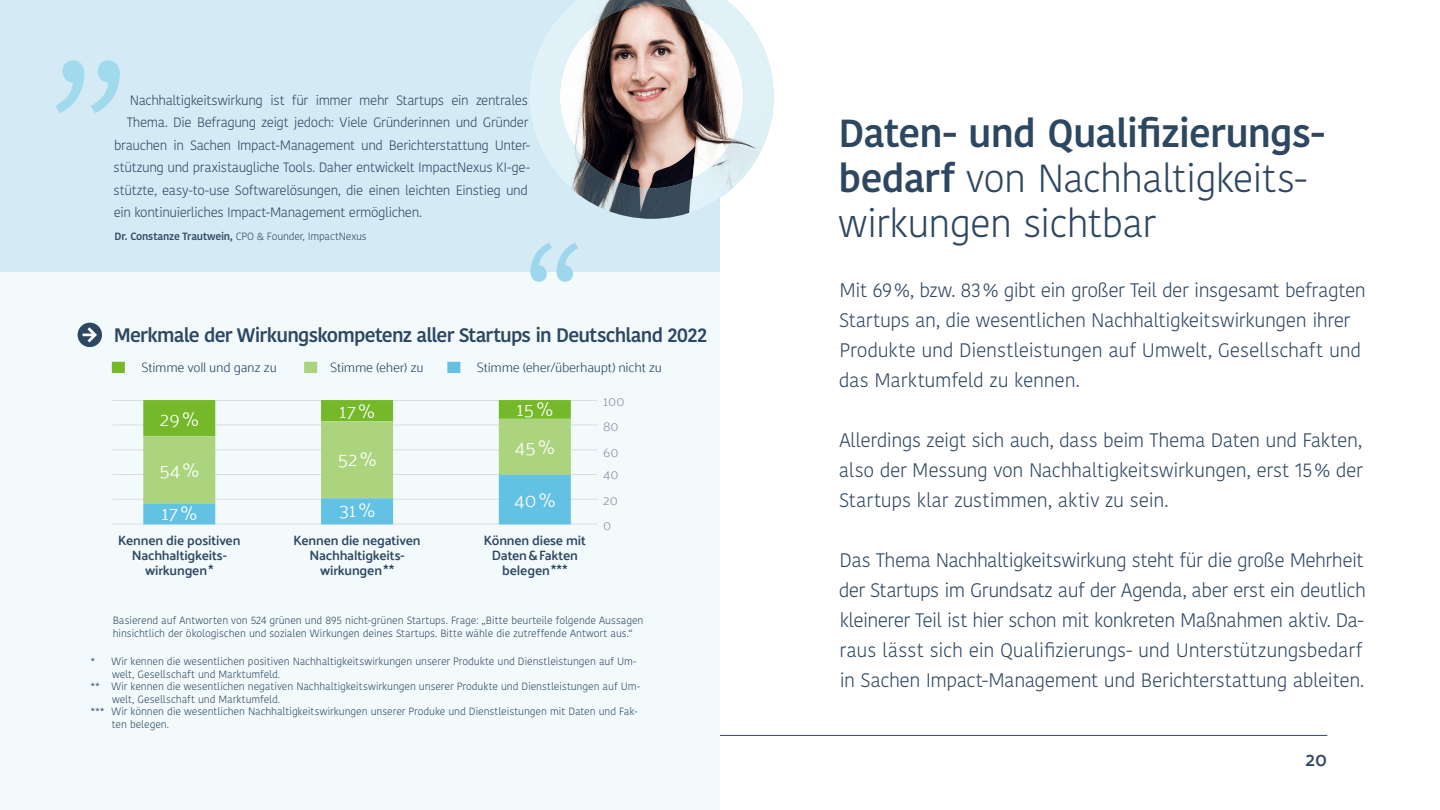
<style>
.page{position:relative;width:1440px;height:810px;background:#fff}
.page>*{position:absolute;margin:0;border:0;box-sizing:border-box;transform-origin:0 0}
.t1{font:100 212.77px "Palanquin";color:#9ed6ed}
.t2{font:300 39px/45px "Kohinoor Bangla";letter-spacing:-.025em;color:#2e4761}
.t3{font:300 19.5px/30px "Kohinoor Bangla";letter-spacing:-.025em;color:#2e4761}
.t4{font:600 19.5px "Kohinoor Bangla";letter-spacing:-.04em;color:#2e4761}
.t5{font:300 19.5px/38.4px "Palanquin";color:#fff}
.t6{font:600 19.5px "Palanquin";color:#2e4761}
.t7{font:300 13.5px "Kohinoor Bangla";letter-spacing:-.03em;color:#2e4761}
.t8{font:600 13.5px/15px "Palanquin";letter-spacing:-.01em;color:#2e4761;text-align:center}
.t9{font:300 13.5px "Palanquin";letter-spacing:-.02em;color:#2e4761}
.t10{font:300 13.5px "Palanquin";color:#8f94a6}
.t11{font:300 10.5px/12.6px "Kohinoor Bangla";letter-spacing:-.01em;color:#2e4761}
.s1{font-weight:600}
</style>
<div class="page">
<div style="left:0;top:0;width:720px;height:810px;background:#f2fafc"></div>
<div style="left:0;top:0;width:720px;height:272px;background:#d4ebf5"></div>
<hr style="left:720px;top:735px;width:607px;height:1px;background:#2e4761">
<div style="left:112px;top:362px;width:13px;height:11px;background:#75b829"></div>
<div style="left:304px;top:362px;width:13px;height:11px;background:#acd47e"></div>
<div style="left:447px;top:362px;width:13px;height:11px;background:#63c2e3"></div>
<svg style="left:78px;top:323px;width:24px;height:24px"></svg>
<img style="left:530px;top:0;width:244px;height:219px">
<hr style="left:113px;top:524px;width:484px;height:1px;background:#d9dde1">
<hr style="left:113px;top:499px;width:484px;height:1px;background:#d9dde1">
<hr style="left:113px;top:474px;width:484px;height:1px;background:#d9dde1">
<hr style="left:113px;top:449px;width:484px;height:1px;background:#d9dde1">
<hr style="left:113px;top:425px;width:484px;height:1px;background:#d9dde1">
<hr style="left:113px;top:400px;width:484px;height:1px;background:#d9dde1">
<div style="left:321px;top:400px;width:72px;height:21px;background:#75b829"></div>
<div style="left:321px;top:421px;width:72px;height:77px;background:#acd47e"></div>
<div style="left:321px;top:498px;width:72px;height:26px;background:#63c2e3"></div>
<div style="left:499px;top:400px;width:72px;height:19px;background:#75b829"></div>
<div style="left:499px;top:419px;width:72px;height:56px;background:#acd47e"></div>
<div style="left:499px;top:475px;width:72px;height:49px;background:#63c2e3"></div>
<div style="left:143px;top:400px;width:72px;height:36px;background:#75b829"></div>
<div style="left:143px;top:436px;width:72px;height:67px;background:#acd47e"></div>
<div style="left:143px;top:503px;width:72px;height:21px;background:#63c2e3"></div>
<svg style="left:55px;top:60px;width:65px;height:53px"></svg>
<p class="t7" style="left:130px;top:90px;width:400px">Nachhaltigkeitswirkung ist für immer mehr Startups ein zentrales</p>
<p class="t7" style="left:127px;top:112px;width:403px">Thema. Die Befragung zeigt jedoch: Viele Gründerinnen und Gründer</p>
<p class="t7" style="left:114px;top:135px;width:417px">brauchen in Sachen Impact-Management und Berichterstattung Unter-</p>
<p class="t7" style="left:114px;top:157px;width:418px">stützung und praxistaugliche Tools. Daher entwickelt ImpactNexus KI-ge-</p>
<p class="t7" style="left:114px;top:180px;width:416px">stützte, easy-to-use Softwarelösungen, die einen leichten Einstieg und</p>
<p class="t7" style="left:114px;top:202px;width:310px">ein kontinuierliches Impact-Management ermöglichen.</p>
<p class="t11" style="left:115px;top:230px;width:254px"><span class="s1">Dr. Constanze Trautwein,</span> CPO &amp; Founder, ImpactNexus</p>
<h1 class="t1" style="left:583px;top:463px;width:60px;rotate:-180deg">„</h1>
<h3 class="t4" style="left:114px;top:319px;width:595px">Merkmale der Wirkungskompetenz aller Startups in Deutschland 2022</h3>
<p class="t9" style="left:142px;top:359px;width:137px">Stimme voll und ganz zu</p>
<p class="t9" style="left:330px;top:359px;width:95px">Stimme (eher) zu</p>
<p class="t9" style="left:477px;top:359px;width:187px">Stimme (eher/überhaupt) nicht zu</p>
<h3 class="t5" style="left:160px;top:400px;width:40px">29%</h3>
<h3 class="t5" style="left:159px;top:449px;width:41px;line-height:42.5px">54%<br>17%</h3>
<h3 class="t5" style="left:339px;top:392px;width:37px">17%</h3>
<h3 class="t5" style="left:338px;top:440px;width:40px">52%</h3>
<h3 class="t5" style="left:339px;top:491px;width:38px">31%</h3>
<h3 class="t5" style="left:515px;top:390px;width:41px">15%<br>45%</h3>
<h3 class="t5" style="left:514px;top:481px;width:43px">40%</h3>
<p class="t8" style="left:118px;top:533px;width:124px">Kennen die positiven<br>Nachhaltigkeits&shy;wirkungen*</p>
<p class="t8" style="left:484px;top:533px;width:104px">Können diese mit<br>Daten&amp;Fakten belegen***</p>
<p class="t8" style="left:293px;top:533px;width:129px">Kennen die negativen<br>Nachhaltigkeits&shy;wirkungen**</p>
<p class="t10" style="left:603px;top:393px;width:23px">100</p>
<p class="t10" style="left:603px;top:419px;width:17px">80</p>
<p class="t10" style="left:603px;top:445px;width:17px">60</p>
<p class="t10" style="left:603px;top:467px;width:17px">40</p>
<p class="t10" style="left:603px;top:493px;width:16px">20</p>
<p class="t10" style="left:603px;top:517px;width:10px">0</p>
<p class="t11" style="left:113px;top:614px;width:532px">Basierend auf Antworten von 524 grünen und 895 nicht-grünen Startups. Frage: „Bitte beurteile folgende Aussagen hinsichtlich der ökologischen und sozialen Wirkungen deines Startups. Bitte wähle die zutreffende Antwort aus.“</p>
<p class="t11" style="left:91px;top:655px;width:547px">* Wir kennen die wesentlichen positiven Nachhaltigkeitswirkungen unserer Produkte und Dienstleistungen auf Um-</p>
<p class="t11" style="left:112px;top:667px;width:169px">welt, Gesellschaft und Marktumfeld.</p>
<p class="t11" style="left:91px;top:680px;width:551px">** Wir kennen die wesentlichen negativen Nachhaltigkeitswirkungen unserer Produkte und Dienstleistungen auf Um-</p>
<p class="t11" style="left:112px;top:693px;width:169px">welt, Gesellschaft und Marktumfeld.</p>
<p class="t11" style="left:91px;top:705px;width:548px">*** Wir können die wesentlichen Nachhaltigkeitswirkungen unserer Produke und Dienstleistungen mit Daten und Fak-</p>
<p class="t11" style="left:112px;top:718px;width:59px">ten belegen.</p>
<h2 class="t2" style="left:839px;top:110px;width:486px"><span class="s1">Daten- und Qualifizierungs&shy;bedarf</span> von Nachhaltigkeits&shy;wirkungen sichtbar</h2>
<h3 class="t3" style="left:839px;top:275px;width:529px">Mit 69%, bzw. 83% gibt ein großer Teil der insgesamt befragten Startups an, die wesentlichen Nachhaltigkeitswirkungen ihrer Produkte und Dienstleistungen auf Umwelt, Gesellschaft und das Marktumfeld zu kennen.</h3>
<h3 class="t3" style="left:839px;top:425px;width:526px;text-align:justify">Allerdings zeigt sich auch, dass beim Thema Daten und Fakten, also der Messung von Nachhaltigkeitswirkungen, erst 15% der Startups klar zustimmen, aktiv zu sein.</h3>
<p class="t3" style="left:839px;top:545px;width:529px">Das Thema Nachhaltigkeitswirkung steht für die große Mehrheit der Startups im Grundsatz auf der Agenda, aber erst ein deutlich kleinerer Teil ist hier schon mit konkreten Maßnahmen aktiv. Da&shy;raus lässt sich ein Qualifizierungs- und Unterstützungsbedarf in Sachen Impact-Management und Berichterstattung ableiten.</p>
<h3 class="t6" style="left:1305px;top:748px;width:23px">20</h3>
</div>
